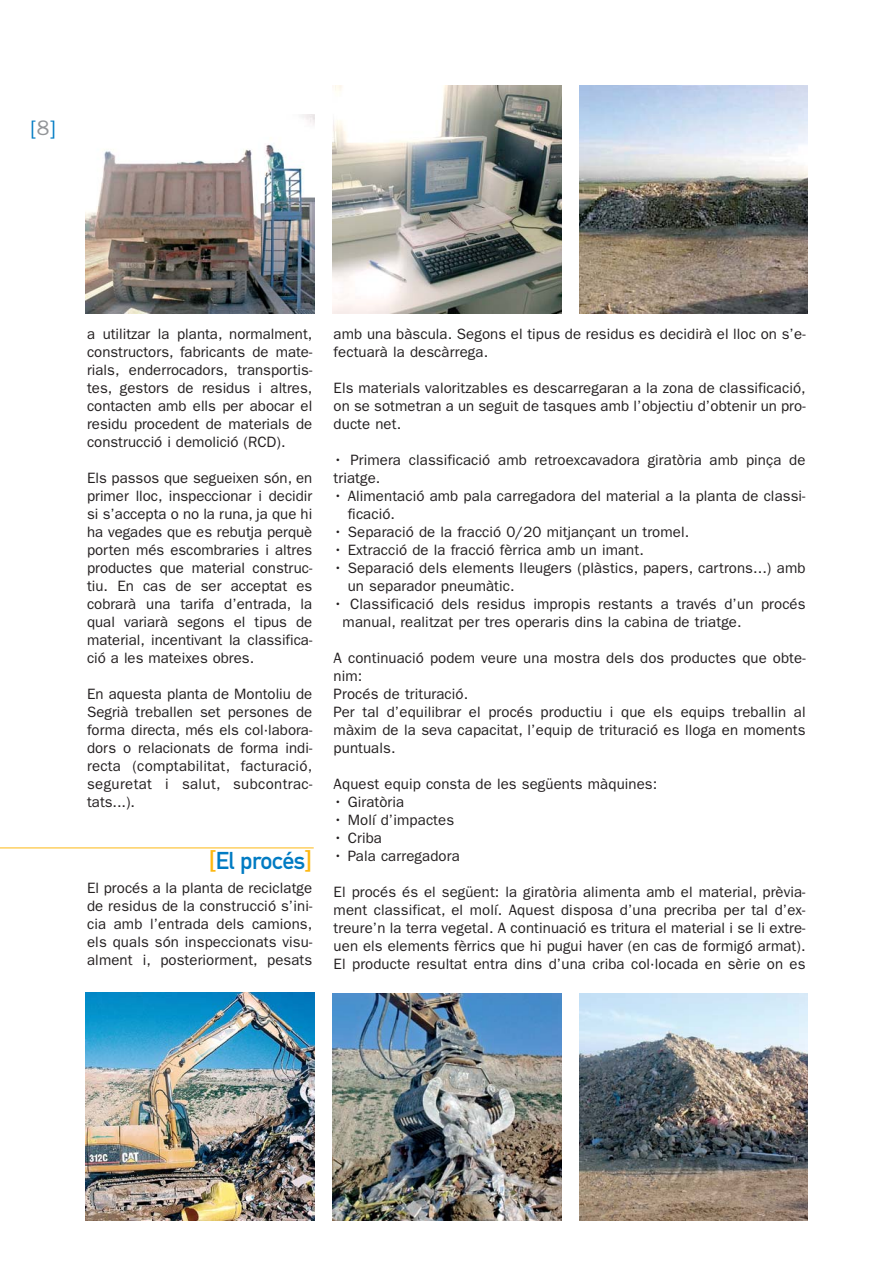
<style>
.page{position:relative;width:893px;height:1263px;background:#fff}
.page>*{position:absolute;margin:0;border:0;box-sizing:border-box;transform-origin:0 0}
.t1{font:24px "DIN Mittelschrift";letter-spacing:-.02em;color:#007bc3}
.t2{font:21px "Franklin Gothic";color:#007bc3}
.t3{font:15px/18px "Franklin Gothic";letter-spacing:.005em;color:#231f20;text-align:justify}
.s1{color:#939598}
.s2{font-size:26.55px;color:#fdb813}
</style>
<div class="page">
<img style="left:86px;top:114px;width:228px;height:199px">
<img style="left:332px;top:86px;width:229px;height:227px">
<img style="left:579px;top:86px;width:229px;height:227px">
<img style="left:86px;top:993px;width:228px;height:227px">
<img style="left:333px;top:993px;width:228px;height:228px">
<img style="left:579px;top:993px;width:229px;height:228px">
<hr style="left:0;top:848px;width:314px;height:1px;background:#fdb813">
<h2 class="t2" style="left:30px;top:120px;width:27px">[<span class="s1">8</span>]</h2>
<p class="t3" style="left:87px;top:326px;width:227px">a utilitzar la planta, normalment, constructors, fabricants de mate&shy;rials, enderrocadors, transportis&shy;tes, gestors de residus i altres, contacten amb ells per abocar el residu procedent de materials de construcció i demolició (RCD).</p>
<p class="t3" style="left:87px;top:470px;width:227px">Els passos que segueixen són, en primer lloc, inspeccionar i decidir si s’accepta o no la runa, ja que hi ha vegades que es rebutja perquè porten més escombraries i altres productes que material construc&shy;tiu. En cas de ser acceptat es cobrarà una tarifa d’entrada, la qual variarà segons el tipus de material, incentivant la classifica&shy;ció a les mateixes obres.</p>
<p class="t3" style="left:87px;top:686px;width:227px">En aquesta planta de Montoliu de Segrià treballen set persones de for ma directa, més els col·labora&shy;dors o relacionats de forma indi&shy;recta (comptabilitat, facturació, seguretat i salut, subcontrac&shy;tats...).</p>
<h1 class="t1" style="left:209px;top:852px;width:105px"><span class="s2">[</span>El procés<span class="s2">]</span></h1>
<p class="t3" style="left:87px;top:880px;width:227px">El procés a la planta de reciclatge de residus de la construcció s’ini&shy;cia amb l’entrada dels ca mions, els quals són inspeccionats visu&shy;alment i, posteriorment, pesats</p>
<p class="t3" style="left:334px;top:326px;width:473px">amb una bàscula. Segons el tipus de residus es decidirà el lloc on s’e&shy;fectuarà la descàrrega.</p>
<p class="t3" style="left:334px;top:380px;width:474px">Els materials valoritzables es descarregaran a la zona de classificació, on se sotmetran a un seguit de tasques amb l’objectiu d’obtenir un pro&shy;ducte net.</p>
<p class="t3" style="left:334px;top:452px;width:473px">• Primera classificació amb retroexcavadora giratòria amb pinça de triatge.</p>
<p class="t3" style="left:348px;top:488px;width:459px;text-indent:-14px">• Alimentació amb pala carregadora del material a la planta de classi&shy;ficació.</p>
<p class="t3" style="left:334px;top:524px;width:357px">• Separació de la fracció 0/20 mitjançant un tromel.</p>
<p class="t3" style="left:334px;top:542px;width:312px">• Extracció de la fracció fèrrica amb un imant.</p>
<p class="t3" style="left:348px;top:560px;width:459px;text-indent:-14px">• Separació dels elements lleugers (plàstics, papers, cartrons...) amb un separador pneumàtic.</p>
<p class="t3" style="left:343px;top:596px;width:464px;text-indent:-9px">• Classificació dels residus impropis restants a través d’un procés manual, realitzat per tres operaris dins la cabina de triatge.</p>
<p class="t3" style="left:334px;top:650px;width:473px;text-align:left">A continuació podem veure una mostra dels dos productes que obte&shy;nim:<br>Procés de trituració.<br>Per tal d’equilibrar el procés productiu i que els equips treballin al màxim de la seva capacitat, l’equip de trituració es lloga en moments puntuals.</p>
<p class="t3" style="left:334px;top:776px;width:325px">Aquest equip consta de les següents màquines:</p>
<p class="t3" style="left:334px;top:794px;width:72px">• Giratòria</p>
<p class="t3" style="left:334px;top:812px;width:122px">• Molí d’impactes</p>
<p class="t3" style="left:334px;top:830px;width:50px">• Criba</p>
<p class="t3" style="left:334px;top:848px;width:128px">• Pala carregadora</p>
<p class="t3" style="left:334px;top:884px;width:473px">El procés és el següent: la giratòria alimenta amb el material, prèvia&shy;ment classificat, el molí. Aquest disposa d’una precriba per tal d’ex&shy;treure’n la terra vegetal. A continuació es tritura el material i se li extre&shy;uen els elements fèrrics que hi pugui haver (en cas de formigó armat).<br>El producte resultat entra dins d’una criba col·locada en sèrie on es</p>
</div>
